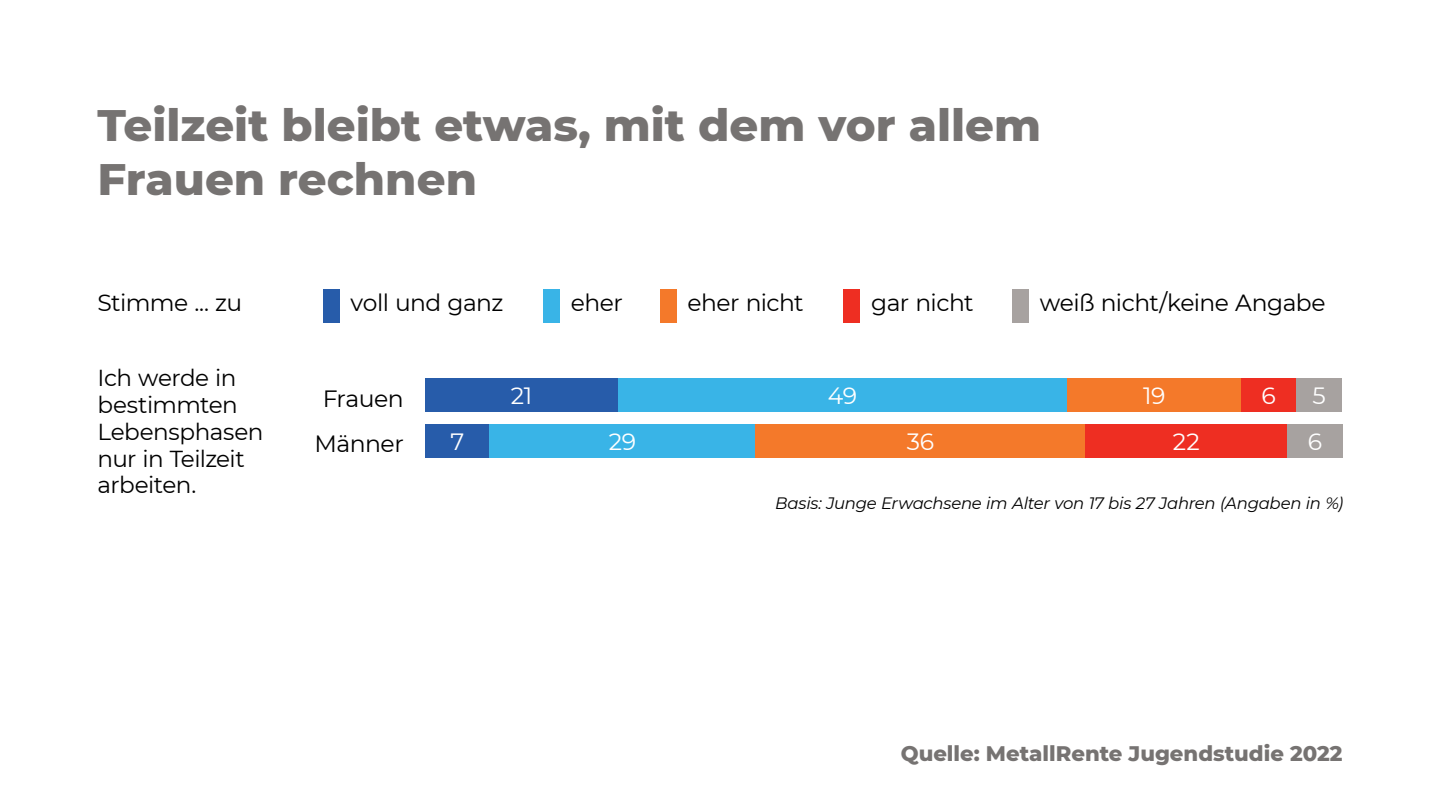
<style>
.page{position:relative;width:1440px;height:810px;background:#fff}
.page>*{position:absolute;margin:0;border:0;box-sizing:border-box;transform-origin:0 0}
.t1{font:800 45px/54px "Montserrat";color:#767372}
.t2{font:23.55px "Montserrat";letter-spacing:-.01em;color:#fff}
.t3{font:23.55px "Montserrat";letter-spacing:-.02em;color:#000}
.t4{font:23.4px "Montserrat";letter-spacing:-.025em;color:#000}
.t5{font:23.1px/26.9px "Montserrat";letter-spacing:-.02em;color:#000}
.t6{font:800 21.52px "Montserrat";color:#767372}
.t7{font:italic 16.5px "Montserrat";letter-spacing:-.015em;color:#000}
</style>
<div class="page">
<div style="left:425px;top:424px;width:65px;height:34px;background:#275caa"></div>
<div style="left:490px;top:424px;width:265px;height:34px;background:#39b4e7"></div>
<div style="left:755px;top:424px;width:331px;height:34px;background:#f4792a"></div>
<div style="left:1086px;top:424px;width:201px;height:34px;background:#ee2e22"></div>
<div style="left:1287px;top:424px;width:55px;height:34px;background:#a7a2a0"></div>
<div style="left:425px;top:379px;width:193px;height:33px;background:#275caa"></div>
<div style="left:618px;top:379px;width:449px;height:33px;background:#39b4e7"></div>
<div style="left:1067px;top:379px;width:174px;height:33px;background:#f4792a"></div>
<div style="left:1241px;top:379px;width:55px;height:33px;background:#ee2e22"></div>
<div style="left:1296px;top:379px;width:46px;height:33px;background:#a7a2a0"></div>
<div style="left:323px;top:289px;width:17px;height:34px;background:#275caa"></div>
<div style="left:543px;top:289px;width:17px;height:34px;background:#39b4e7"></div>
<div style="left:660px;top:289px;width:16px;height:34px;background:#f4792a"></div>
<div style="left:844px;top:289px;width:16px;height:34px;background:#ee2e22"></div>
<div style="left:1012px;top:289px;width:17px;height:34px;background:#a7a2a0"></div>
<h1 class="t1" style="left:98px;top:96px;width:945px">Teilzeit bleibt etwas, mit dem vor allem<br>Frauen rechnen</h1>
<p class="t4" style="left:97px;top:287px;width:146px">Stimme ... zu</p>
<p class="t4" style="left:351px;top:287px;width:154px">voll und ganz</p>
<p class="t4" style="left:571px;top:287px;width:54px">eher</p>
<p class="t4" style="left:687px;top:287px;width:118px">eher nicht</p>
<p class="t4" style="left:871px;top:287px;width:104px">gar nicht</p>
<p class="t4" style="left:1040px;top:287px;width:287px">weiß nicht/keine Angabe</p>
<p class="t5" style="left:98px;top:363px;width:168px">Ich werde in bestimmten<br>Lebensphasen nur in Teilzeit arbeiten.</p>
<p class="t3" style="left:323px;top:382px;width:83px">Frauen</p>
<p class="t2" style="left:511px;top:380px;width:23px">21</p>
<p class="t2" style="left:828px;top:380px;width:31px">49</p>
<p class="t2" style="left:1143px;top:380px;width:24px">19</p>
<p class="t2" style="left:1261px;top:380px;width:16px">6</p>
<p class="t2" style="left:1312px;top:380px;width:15px">5</p>
<p class="t3" style="left:315px;top:428px;width:91px">Männer</p>
<p class="t2" style="left:451px;top:425px;width:15px">7</p>
<p class="t2" style="left:609px;top:425px;width:29px">29</p>
<p class="t2" style="left:907px;top:425px;width:29px">36</p>
<p class="t2" style="left:1173px;top:425px;width:28px">22</p>
<p class="t2" style="left:1308px;top:425px;width:16px">6</p>
<p class="t7" style="left:775px;top:492px;width:570px">Basis: Junge Erwachsene im Alter von 17 bis 27 Jahren (Angaben in %)</p>
<p class="t6" style="left:901px;top:737px;width:443px">Quelle: MetallRente Jugendstudie 2022</p>
</div>
